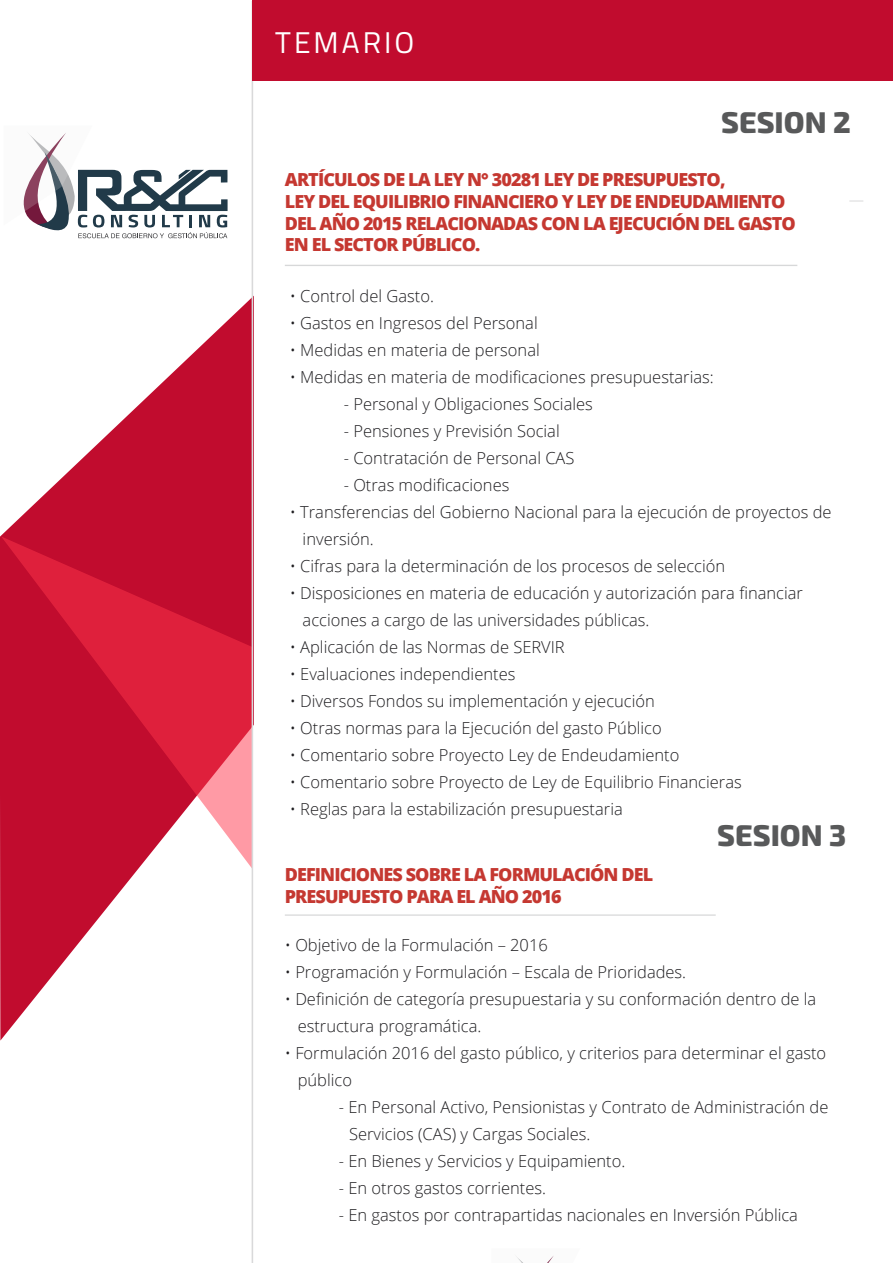
<style>
.page{position:relative;width:893px;height:1263px;background:#fff}
.page>*{position:absolute;margin:0;border:0;box-sizing:border-box;transform-origin:0 0}
.t1{font:800 30px "Exo 2.0";color:#58595a}
.t2{font:30px "Titillium Web";letter-spacing:.1em;color:#fff}
.t3{font:800 18px/21.6px "Open Sans";letter-spacing:-.05em;color:#c53831}
.t4{font:300 16.5px/27px "Open Sans";color:#1f1e21}
</style>
<div class="page">
<svg style="left:0;top:296px;width:254px;height:744px"></svg>
<svg style="left:1px;top:536px;width:251px;height:334px;background:#cf2542"></svg>
<hr style="left:252px;top:1px;width:1px;height:1262px;background:#d9d9da">
<svg style="left:849px;top:201px;width:14px;height:1px"></svg>
<div style="left:252px;top:0;width:641px;height:81px;background:#c10c2e"></div>
<hr style="left:285px;top:914px;width:431px;height:2px;background:#d7d8d9">
<hr style="left:285px;top:265px;width:512px;height:1px;background:#d7d8d9">
<svg style="left:23px;top:133px;width:205px;height:105px"></svg>
<svg style="left:516px;top:1256px;width:38px;height:7px"></svg>
<h1 class="t2" style="left:275px;top:21px;width:141px">TEMARIO</h1>
<h1 class="t1" style="left:721px;top:104px;width:131px">SESION 2</h1>
<p class="t3" style="left:285px;top:168px;width:513px">ARTÍCULOS DE LA LEY N° 30281 LEY DE PRESUPUESTO,<br>LEY DEL EQUILIBRIO FINANCIERO Y LEY DE ENDEUDAMIENTO DEL AÑO 2015 RELACIONADAS CON LA EJECUCIÓN DEL GASTO EN EL SECTOR PÚBLICO.</p>
<p class="t4" style="left:290px;top:282px;width:146px">• Control del Gasto.</p>
<p class="t4" style="left:290px;top:309px;width:249px">• Gastos en Ingresos del Personal</p>
<p class="t4" style="left:290px;top:336px;width:252px">• Medidas en materia de personal</p>
<p class="t4" style="left:290px;top:363px;width:426px">• Medidas en materia de modificaciones presupuestarias:</p>
<p class="t4" style="left:344px;top:390px;width:251px">- Personal y Obligaciones Sociales</p>
<p class="t4" style="left:344px;top:417px;width:217px">- Pensiones y Previsión Social</p>
<p class="t4" style="left:344px;top:444px;width:232px">- Contratación de Personal CAS</p>
<p class="t4" style="left:344px;top:471px;width:167px">- Otras modificaciones</p>
<p class="t4" style="left:303px;top:498px;width:531px;text-indent:-13px">• Transferencias del Gobierno Nacional para la ejecución de proyectos de inversión.</p>
<p class="t4" style="left:290px;top:552px;width:437px">• Cifras para la determinación de los procesos de selección</p>
<p class="t4" style="left:303px;top:579px;width:502px;text-indent:-13px">• Disposiciones en materia de educación y autorización para financiar acciones a cargo de las universidades públicas.</p>
<p class="t4" style="left:290px;top:633px;width:276px">• Aplicación de las Normas de SERVIR</p>
<p class="t4" style="left:290px;top:660px;width:227px">• Evaluaciones independientes</p>
<p class="t4" style="left:290px;top:687px;width:367px">• Diversos Fondos su implementación y ejecución</p>
<p class="t4" style="left:290px;top:714px;width:374px">• Otras normas para la Ejecución del gasto Público</p>
<p class="t4" style="left:290px;top:741px;width:391px">• Comentario sobre Proyecto Ley de Endeudamiento</p>
<p class="t4" style="left:290px;top:768px;width:453px">• Comentario sobre Proyecto de Ley de Equilibrio Financieras</p>
<p class="t4" style="left:290px;top:795px;width:335px">• Reglas para la estabilización presupuestaria</p>
<p class="t3" style="left:285px;top:863px;width:370px">DEFINICIONES SOBRE LA FORMULACIÓN DEL<br>PRESUPUESTO PARA EL AÑO 2016</p>
<h1 class="t1" style="left:717px;top:817px;width:131px">SESION 3</h1>
<p class="t4" style="left:285px;top:931px;width:265px">• Objetivo de la Formulación – 2016</p>
<p class="t4" style="left:285px;top:958px;width:403px">• Programación y Formulación – Escala de Prioridades.</p>
<p class="t4" style="left:298px;top:985px;width:520px;text-indent:-13px">• Definición de categoría presupuestaria y su conformación dentro de la estructura programática.</p>
<p class="t4" style="left:298px;top:1039px;width:530px;text-indent:-13px">• Formulación 2016 del gasto público, y criterios para determinar el gasto público</p>
<p class="t4" style="left:349px;top:1093px;width:481px;text-indent:-10px">- En Personal Activo, Pensionistas y Contrato de Administración de<br>Servicios (CAS) y Cargas Sociales.</p>
<p class="t4" style="left:339px;top:1147px;width:288px">- En Bienes y Servicios y Equipamiento.</p>
<p class="t4" style="left:339px;top:1174px;width:209px">- En otros gastos corrientes.</p>
<p class="t4" style="left:339px;top:1201px;width:461px">- En gastos por contrapartidas nacionales en Inversión Pública</p>
</div>
